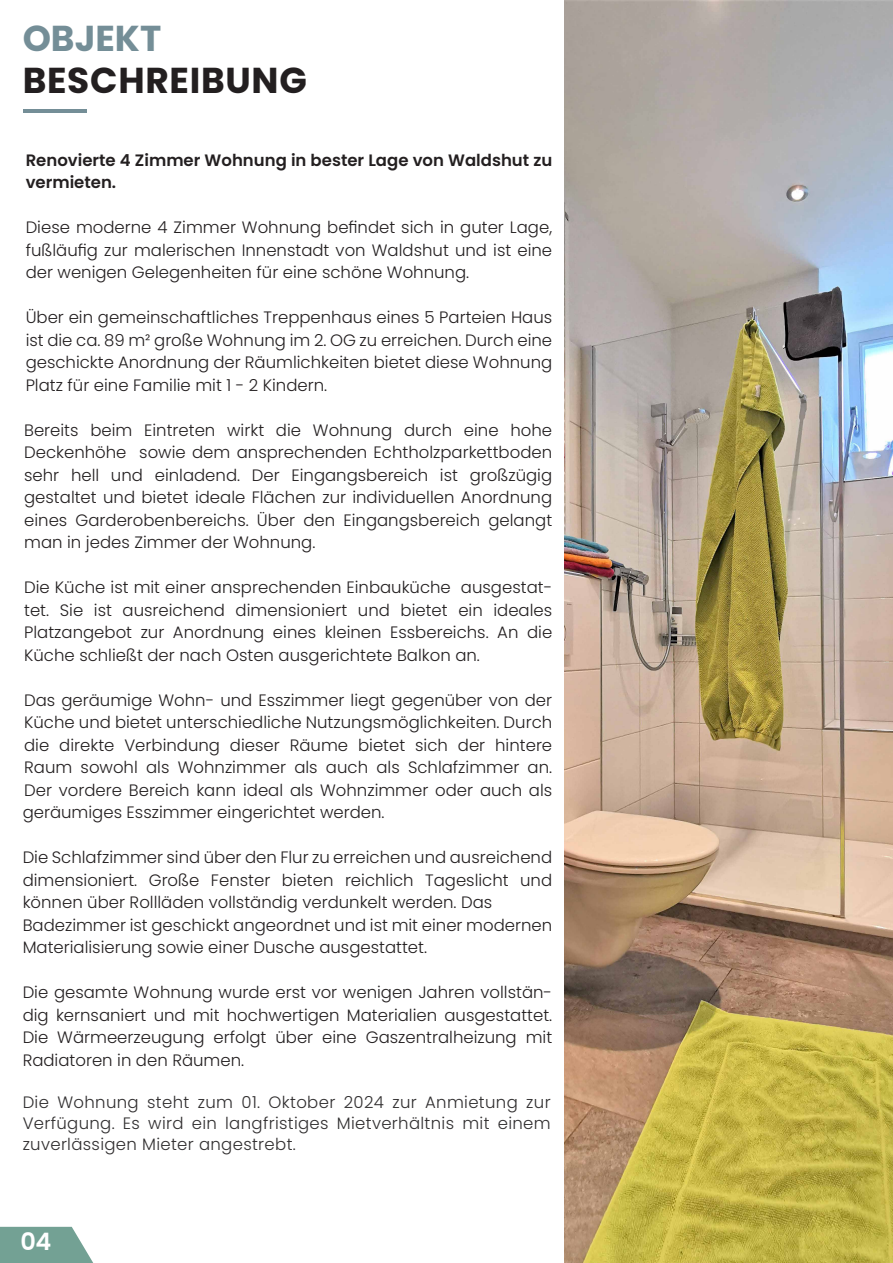
<style>
.page{position:relative;width:893px;height:1263px;background:#fff}
.page>*{position:absolute;margin:0;border:0;box-sizing:border-box;transform-origin:0 0}
.t1{font:700 36px "Poppins";letter-spacing:.02em;color:#231f20}
.t2{font:700 36px "Poppins";color:#748e97}
.t3{font:600 24px "Poppins";color:#fff}
.t4{font:300 16.5px/22.5px "Poppins";color:#231f20;text-align:justify}
.t5{font:300 16.5px/21px "Poppins";letter-spacing:.02em;color:#312f30;text-align:justify}
.t6{font:600 16.5px/22.5px "Poppins";color:#231f20}
</style>
<div class="page">
<hr style="left:24px;top:109px;width:63px;height:4px;background:#748e97">
<svg style="left:0;top:1227px;width:93px;height:36px;background:#82ab9f"></svg>
<img style="left:564px;top:0;width:329px;height:1263px">
<p class="t2" style="left:23px;top:17px;width:140px">OBJEKT</p>
<p class="t1" style="left:23px;top:59px;width:286px">BESCHREIBUNG</p>
<p class="t6" style="left:26px;top:149px;width:528px">Renovierte 4 Zimmer Wohnung in bester Lage von Waldshut zu vermieten.</p>
<p class="t4" style="left:26px;top:216px;width:528px">Diese moderne 4 Zimmer Wohnung befindet sich in guter Lage, fußläufig zur malerischen Innenstadt von Waldshut und ist eine der wenigen Gelegenheiten für eine schöne Wohnung.</p>
<p class="t4" style="left:26px;top:306px;width:528px">Über ein gemeinschaftliches Treppenhaus eines 5 Parteien Haus ist die ca. 89 m² große Wohnung im 2. OG zu erreichen. Durch eine geschickte Anordnung der Räumlichkeiten bietet diese Wohnung Platz für eine Familie mit 1 - 2 Kindern.</p>
<p class="t4" style="left:24px;top:419px;width:530px">Bereits beim Eintreten wirkt die Wohnung durch eine hohe Deckenhöhe sowie dem ansprechenden Echtholzparkettboden sehr hell und einladend. Der Eingangsbereich ist großzügig gestaltet und bietet ideale Flächen zur individuellen Anordnung eines Garderobenbereichs. Über den Eingangsbereich gelangt man in jedes Zimmer der Wohnung.</p>
<p class="t4" style="left:24px;top:576px;width:530px">Die Küche ist mit einer ansprechenden Einbauküche ausgestat&shy;tet. Sie ist ausreichend dimensioniert und bietet ein ideales Platzangebot zur Anordnung eines kleinen Essbereichs. An die Küche schließt der nach Osten ausgerichtete Balkon an.</p>
<p class="t4" style="left:23px;top:689px;width:531px">Das geräumige Wohn- und Esszimmer liegt gegenüber von der Küche und bietet unterschiedliche Nutzungsmöglichkeiten. Durch die direkte Verbindung dieser Räume bietet sich der hintere Raum sowohl als Wohnzimmer als auch als Schlafzimmer an.<br>Der vordere Bereich kann ideal als Wohnzimmer oder auch als geräumiges Esszimmer eingerichtet werden.</p>
<p class="t4" style="left:23px;top:846px;width:531px">Die Schlafzimmer sind über den Flur zu erreichen und ausreichend dimensioniert. Große Fenster bieten reichlich Tageslicht und können über Rollläden vollständig verdunkelt werden. Das</p>
<p class="t4" style="left:23px;top:914px;width:531px">Badezimmer ist geschickt angeordnet und ist mit einer modernen<br>Materialisierung sowie einer Dusche ausgestattet.</p>
<p class="t4" style="left:23px;top:981px;width:531px">Die gesamte Wohnung wurde erst vor wenigen Jahren vollstän&shy;dig kernsaniert und mit hochwertigen Materialien ausgestattet.<br>Die Wärmeerzeugung erfolgt über eine Gaszentralheizung mit Radiatoren in den Räumen.</p>
<p class="t5" style="left:23px;top:1092px;width:530px">Die Wohnung steht zum 01. Oktober 2024 zur Anmietung zur Verfügung. Es wird ein langfristiges Mietverhältnis mit einem zuverlässigen Mieter angestrebt.</p>
<p class="t3" style="left:20px;top:1228px;width:33px">04</p>
</div>
